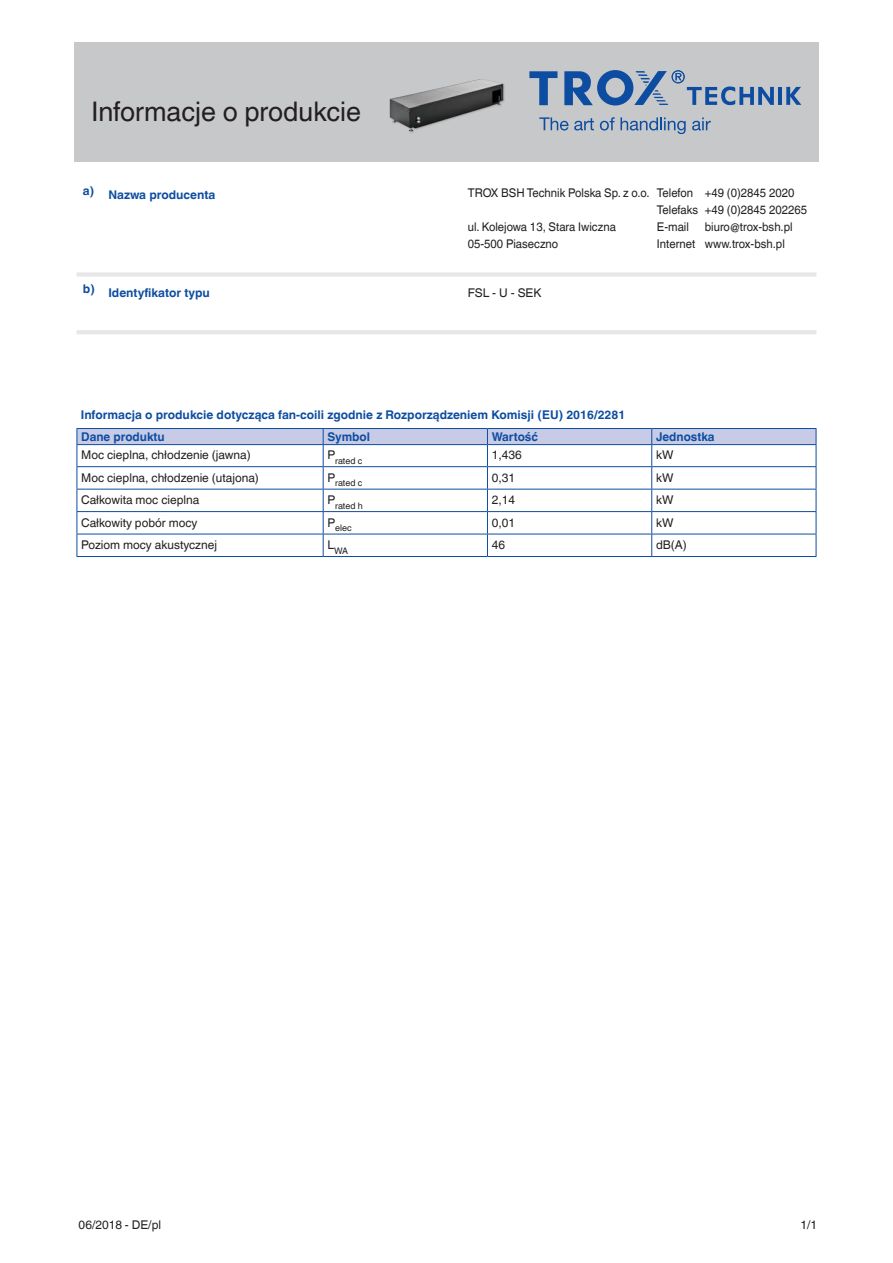
<style>
.page{position:relative;width:893px;height:1263px;background:#fff}
.page>*{position:absolute;margin:0;border:0;box-sizing:border-box;transform-origin:0 0}
.headline_bl_left_top{font:27px "TROX Helvetica";color:#231f20}
.tab-text_body{font:12px "TROX Helvetica";color:#231f20}
.tab-text_body-2{font:12px "TROX Helvetica";color:#231f20;scale:.95 1}
.tab-text_head{font:700 12px "TROX Helvetica";color:#0d4da1}
._01_blue_9pt_left{font:700 12px "TROX Helvetica";color:#0d4da1}
.tab-text_body-3{font:9px "TROX Helvetica";color:#231f20}
</style>
<div class="page">
<div style="left:74px;top:43px;width:745px;height:119px;background:#c7c8ca"></div>
<img style="left:389px;top:79px;width:116px;height:54px">
<svg style="left:539px;top:117px;width:55px;height:13px"></svg>
<svg style="left:600px;top:117px;width:86px;height:17px"></svg>
<svg style="left:692px;top:117px;width:19px;height:13px"></svg>
<svg style="left:529px;top:71px;width:28px;height:34px"></svg>
<hr style="left:778px;top:87px;width:4px;height:18px;background:#0d4da1">
<svg style="left:786px;top:87px;width:15px;height:18px"></svg>
<svg style="left:564px;top:70px;width:210px;height:35px"></svg>
<svg style="left:77px;top:428px;width:740px;height:128px"></svg>
<hr style="left:77px;top:556px;width:246px;height:1px;background:#0d4da1">
<hr style="left:323px;top:556px;width:164px;height:1px;background:#0d4da1">
<hr style="left:487px;top:556px;width:165px;height:1px;background:#0d4da1">
<hr style="left:652px;top:556px;width:164px;height:1px;background:#0d4da1">
<div style="left:77px;top:272px;width:739px;height:5px;background:#e6e7e9"></div>
<hr style="left:77px;top:330px;width:739px;height:4px;background:#e6e7e9">
<p class="headline_bl_left_top" style="left:91px;top:96px;width:271px">Informacje o produkcie</p>
<p class="_01_blue_9pt_left" style="left:83px;top:184px;width:13px">a)</p>
<p class="_01_blue_9pt_left" style="left:108px;top:188px;width:108px">Nazwa producenta</p>
<p class="_01_blue_9pt_left" style="left:83px;top:282px;width:13px">b)</p>
<p class="_01_blue_9pt_left" style="left:108px;top:286px;width:103px">Identyfikator typu</p>
<p class="tab-text_body-2" style="left:468px;top:186px;width:193px">TROX BSH Technik Polska Sp. z o.o.</p>
<p class="tab-text_body-2" style="left:657px;top:186px;width:40px">Telefon</p>
<p class="tab-text_body-2" style="left:705px;top:186px;width:96px">+49 (0)2845 2020</p>
<p class="tab-text_body-2" style="left:657px;top:203px;width:45px">Telefaks</p>
<p class="tab-text_body-2" style="left:705px;top:203px;width:109px">+49 (0)2845 202265</p>
<p class="tab-text_body-2" style="left:468px;top:220px;width:157px">ul. Kolejowa 13, Stara Iwiczna</p>
<p class="tab-text_body-2" style="left:657px;top:220px;width:35px">E-mail</p>
<p class="tab-text_body-2" style="left:705px;top:220px;width:94px">biuro@trox-bsh.pl</p>
<p class="tab-text_body-2" style="left:468px;top:237px;width:97px">05-500 Piaseczno</p>
<p class="tab-text_body-2" style="left:657px;top:237px;width:42px">Internet</p>
<p class="tab-text_body-2" style="left:705px;top:237px;width:86px">www.trox-bsh.pl</p>
<p class="tab-text_body" style="left:468px;top:286px;width:75px">FSL - U - SEK</p>
<p class="tab-text_head" style="left:81px;top:407px;width:546px">Informacja o produkcie dotycząca fan-coili zgodnie z Rozporządzeniem Komisji (EU) 2016/2281</p>
<p class="tab-text_head" style="left:81px;top:430px;width:85px">Dane produktu</p>
<p class="tab-text_head" style="left:327px;top:430px;width:44px">Symbol</p>
<p class="tab-text_head" style="left:492px;top:430px;width:48px">Wartość</p>
<p class="tab-text_head" style="left:656px;top:430px;width:60px">Jednostka</p>
<p class="tab-text_body" style="left:81px;top:448px;width:171px">Moc cieplna, chłodzenie (jawna)</p>
<p class="tab-text_body-3" style="left:327px;top:455px;width:36px"><sup>P</sup>rated c</p>
<p class="tab-text_body" style="left:492px;top:448px;width:32px">1,436</p>
<p class="tab-text_body" style="left:656px;top:448px;width:19px">kW</p>
<p class="tab-text_body" style="left:81px;top:470px;width:179px">Moc cieplna, chłodzenie (utajona)</p>
<p class="tab-text_body-3" style="left:327px;top:478px;width:36px"><sup>P</sup>rated c</p>
<p class="tab-text_body" style="left:492px;top:470px;width:25px">0,31</p>
<p class="tab-text_body" style="left:656px;top:470px;width:19px">kW</p>
<p class="tab-text_body" style="left:81px;top:493px;width:120px">Całkowita moc cieplna</p>
<p class="tab-text_body-3" style="left:327px;top:500px;width:37px"><sup>P</sup>rated h</p>
<p class="tab-text_body" style="left:492px;top:493px;width:25px">2,14</p>
<p class="tab-text_body" style="left:656px;top:493px;width:19px">kW</p>
<p class="tab-text_body" style="left:81px;top:515px;width:118px">Całkowity pobór mocy</p>
<p class="tab-text_body-3" style="left:327px;top:523px;width:26px"><sup>P</sup>elec</p>
<p class="tab-text_body" style="left:492px;top:515px;width:25px">0,01</p>
<p class="tab-text_body" style="left:656px;top:515px;width:19px">kW</p>
<p class="tab-text_body" style="left:81px;top:538px;width:137px">Poziom mocy akustycznej</p>
<p class="tab-text_body-3" style="left:327px;top:545px;width:22px"><sup>L</sup>WA</p>
<p class="tab-text_body" style="left:492px;top:538px;width:15px">46</p>
<p class="tab-text_body" style="left:656px;top:538px;width:32px">dB(A)</p>
<p class="tab-text_body" style="left:79px;top:1218px;width:84px">06/2018 - DE/pl</p>
<p class="tab-text_body" style="left:800px;top:1218px;width:18px">1/1</p>
</div>
